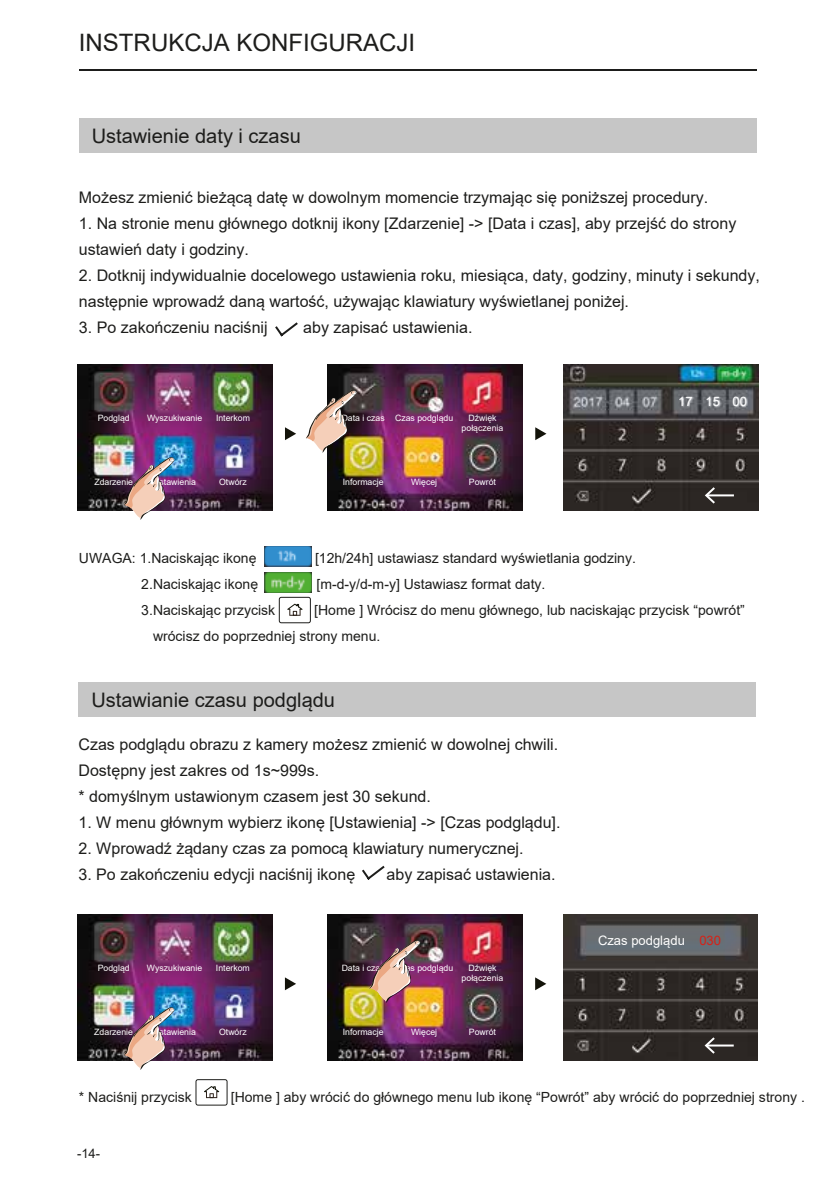
<style>
.page{position:relative;width:840px;height:1191px;background:#fff}
.page>*{position:absolute;margin:0;border:0;box-sizing:border-box;transform-origin:0 0}
.t1{font:24px "Arial";color:#1d1d1b}
.t2{font:20px "Arial";color:#1d1d1b}
.t3{font:16px/26px "Arial";color:#1d1d1b}
.t4{font:14px/26px "Arial";color:#1d1d1b}
.t5{font:13px "Arial";color:#fff}
.t6{font:13px "Arial";color:#1d1d1b}
.t7{font:8.8px/10px "Arial";color:#fff;text-align:center}
.s1{color:#d82016}
</style>
<div class="page">
<img style="left:563px;top:914px;width:194px;height:146px">
<img style="left:327px;top:365px;width:195px;height:145px">
<img style="left:327px;top:914px;width:195px;height:146px">
<img style="left:78px;top:365px;width:195px;height:146px">
<img style="left:77px;top:914px;width:196px;height:146px">
<hr style="left:79px;top:70px;width:676px;height:1px;background:#1d1d1b">
<div style="left:79px;top:118px;width:676px;height:34px;background:#c6c6c6"></div>
<svg style="left:275px;top:322px;width:23px;height:14px"></svg>
<img style="left:264px;top:546px;width:47px;height:20px">
<img style="left:264px;top:572px;width:48px;height:20px">
<svg style="left:278px;top:597px;width:33px;height:26px"></svg>
<svg style="left:195px;top:1079px;width:32px;height:26px"></svg>
<svg style="left:285px;top:427px;width:11px;height:13px"></svg>
<svg style="left:535px;top:427px;width:11px;height:13px"></svg>
<img style="left:124px;top:456px;width:50px;height:64px">
<svg style="left:306px;top:389px;width:50px;height:63px"></svg>
<svg style="left:285px;top:977px;width:11px;height:13px"></svg>
<svg style="left:535px;top:977px;width:11px;height:13px"></svg>
<img style="left:124px;top:1006px;width:50px;height:63px">
<img style="left:369px;top:939px;width:51px;height:63px">
<div style="left:79px;top:682px;width:676px;height:35px;background:#c6c6c6"></div>
<svg style="left:362px;top:865px;width:22px;height:15px"></svg>
<img style="left:563px;top:364px;width:194px;height:146px">
<hr style="left:706px;top:494px;width:27px;height:2px;background:#fff">
<svg style="left:704px;top:487px;width:10px;height:16px"></svg>
<hr style="left:706px;top:1044px;width:27px;height:2px;background:#fff">
<svg style="left:704px;top:1037px;width:10px;height:16px"></svg>
<h1 class="t1" style="left:79px;top:26px;width:338px">INSTRUKCJA KONFIGURACJI</h1>
<p class="t2" style="left:92px;top:122px;width:210px">Ustawienie daty i czasu</p>
<p class="t3" style="left:79px;top:184px;width:630px">Możesz zmienić bieżącą datę w dowolnym momencie trzymając się poniższej procedury.</p>
<p class="t3" style="left:79px;top:210px;width:658px">1. Na stronie menu głównego dotknij ikony [Zdarzenie] -&gt; [Data i czas], aby przejść do strony ustawień daty i godziny.</p>
<p class="t3" style="left:79px;top:262px;width:682px">2. Dotknij indywidualnie docelowego ustawienia roku, miesiąca, daty, godziny, minuty i sekundy, następnie wprowadź daną wartość, używając klawiatury wyświetlanej poniżej.</p>
<p class="t3" style="left:79px;top:314px;width:190px">3. Po zakończeniu naciśnij</p>
<p class="t3" style="left:303px;top:314px;width:170px">aby zapisać ustawienia.</p>
<p class="t7" style="left:98px;top:413px;width:33px">Podgląd</p>
<p class="t7" style="left:147px;top:413px;width:57px">Wyszukiwanie</p>
<p class="t7" style="left:216px;top:413px;width:35px">Interkom</p>
<p class="t7" style="left:94px;top:476px;width:40px">Zdarzenie</p>
<p class="t7" style="left:153px;top:476px;width:44px">Ustawienia</p>
<p class="t7" style="left:219px;top:476px;width:29px">Otwórz</p>
<p class="t7" style="left:341px;top:412px;width:113px">Data i czas Czas podglądu</p>
<p class="t7" style="left:461px;top:412px;width:43px">Dźwięk połączenia</p>
<p class="t7" style="left:343px;top:476px;width:42px">Informacje</p>
<p class="t7" style="left:411px;top:476px;width:28px">Więcej</p>
<p class="t7" style="left:468px;top:476px;width:29px">Powrót</p>
<p class="t5" style="left:678px;top:393px;width:70px">17 15 00</p>
<p class="t4" style="left:79px;top:545px;width:179px">UWAGA: 1.Naciskając ikonę</p>
<p class="t4" style="left:315px;top:545px;width:322px">[12h/24h] ustawiasz standard wyświetlania godziny.</p>
<p class="t4" style="left:141px;top:571px;width:118px">2.Naciskając ikonę</p>
<p class="t4" style="left:316px;top:571px;width:230px">[m-d-y/d-m-y] Ustawiasz format daty.</p>
<p class="t4" style="left:141px;top:597px;width:135px">3.Naciskając przycisk</p>
<p class="t4" style="left:153px;top:597px;width:593px;text-indent:161px">[Home ] Wrócisz do menu głównego, lub naciskając przycisk “powrót” wrócisz do poprzedniej strony menu.</p>
<p class="t2" style="left:91px;top:686px;width:245px">Ustawianie czasu podglądu</p>
<p class="t3" style="left:78px;top:731px;width:481px">Czas podglądu obrazu z kamery możesz zmienić w dowolnej chwili.<br>Dostępny jest zakres od 1s~999s.<br>* domyślnym ustawionym czasem jest 30 sekund.</p>
<p class="t3" style="left:78px;top:809px;width:483px">1. W menu głównym wybierz ikonę [Ustawienia] -&gt; [Czas podglądu].</p>
<p class="t3" style="left:78px;top:835px;width:446px">2. Wprowadź żądany czas za pomocą klawiatury numerycznej.</p>
<p class="t3" style="left:78px;top:861px;width:278px">3. Po zakończeniu edycji naciśnij ikonę</p>
<p class="t3" style="left:386px;top:861px;width:170px">aby zapisać ustawienia.</p>
<p class="t7" style="left:98px;top:962px;width:33px">Podgląd</p>
<p class="t7" style="left:147px;top:962px;width:57px">Wyszukiwanie</p>
<p class="t7" style="left:216px;top:962px;width:35px">Interkom</p>
<p class="t7" style="left:94px;top:1026px;width:40px">Zdarzenie</p>
<p class="t7" style="left:153px;top:1026px;width:44px">Ustawienia</p>
<p class="t7" style="left:219px;top:1026px;width:29px">Otwórz</p>
<p class="t7" style="left:341px;top:962px;width:113px">Data i czas Czas podglądu</p>
<p class="t7" style="left:461px;top:962px;width:43px">Dźwięk połączenia</p>
<p class="t7" style="left:343px;top:1026px;width:42px">Informacje</p>
<p class="t7" style="left:411px;top:1026px;width:28px">Więcej</p>
<p class="t7" style="left:468px;top:1026px;width:29px">Powrót</p>
<p class="t5" style="left:597px;top:931px;width:124px">Czas podglądu <span class="s1">030</span></p>
<p class="t4" style="left:79px;top:1083px;width:114px">* Naciśnij przycisk</p>
<p class="t4" style="left:231px;top:1083px;width:575px">[Home ] aby wrócić do głównego menu lub ikonę “Powrót” aby wrócić do poprzedniej strony .</p>
<p class="t6" style="left:77px;top:1144px;width:25px">-14-</p>
</div>
